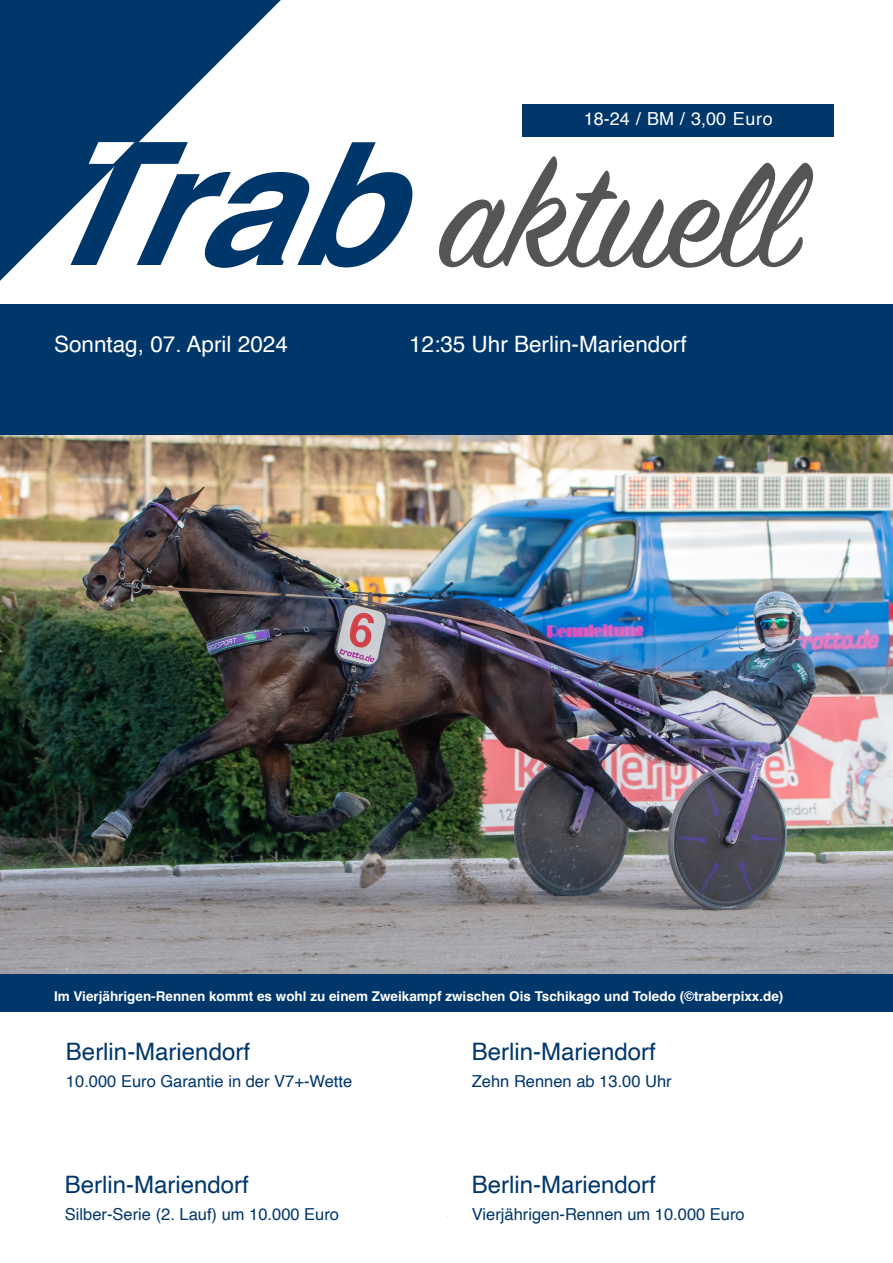
<style>
.page{position:relative;width:893px;height:1263px;background:#fff}
.page>*{position:absolute;margin:0;border:0;box-sizing:border-box;transform-origin:0 0}
.t1{font:165px "Sign Painter House Script";color:#555}
.t2{font:24px "Helvetica";color:#00376b}
.t3{font:22.5px "Helvetica";color:#fff}
.t4{font:18px "Helvetica";color:#fff}
.t5{font:16.5px "Helvetica";color:#00376b}
.t6{font:700 13.5px "Helvetica";color:#fff}
.s1{font-family:"Helvetica";font-weight:700;font-style:italic;font-size:170.7px;color:#00376b}
</style>
<div class="page">
<svg style="left:0;top:0;width:281px;height:281px"></svg>
<div style="left:523px;top:105px;width:311px;height:32px;background:#00376b"></div>
<div style="left:0;top:973px;width:893px;height:38px;background:#00376b"></div>
<div style="left:0;top:305px;width:893px;height:131px;background:#00376b"></div>
<svg style="left:89px;top:142px;width:46px;height:22px"></svg>
<img style="left:0;top:436px;width:893px;height:538px">
<p class="t4" style="left:584px;top:105px;width:191px">18-24 / BM / 3,00 Euro</p>
<p class="t1" style="left:31px;top:115px;width:766px"><span class="s1">Trab</span>aktuell</p>
<p class="t3" style="left:54px;top:326px;width:235px">Sonntag, 07. April 2024</p>
<p class="t3" style="left:409px;top:326px;width:279px">12:35 Uhr Berlin-Mariendorf</p>
<p class="t6" style="left:54px;top:988px;width:731px">Im Vierjährigen-Rennen kommt es wohl zu einem Zweikampf zwischen Ois Tschikago und Toledo (©traberpixx.de)</p>
<p class="t2" style="left:66px;top:1033px;width:186px">Berlin-Mariendorf</p>
<p class="t5" style="left:66px;top:1069px;width:288px">10.000 Euro Garantie in der V7+-Wette</p>
<p class="t2" style="left:65px;top:1166px;width:186px">Berlin-Mariendorf</p>
<p class="t5" style="left:65px;top:1202px;width:276px">Silber-Serie (2. Lauf) um 10.000 Euro</p>
<p class="t2" style="left:472px;top:1033px;width:186px">Berlin-Mariendorf</p>
<p class="t5" style="left:472px;top:1068px;width:201px">Zehn Rennen ab 13.00 Uhr</p>
<p class="t2" style="left:472px;top:1166px;width:186px">Berlin-Mariendorf</p>
<p class="t5" style="left:472px;top:1201px;width:274px">Vierjährigen-Rennen um 10.000 Euro</p>
</div>
